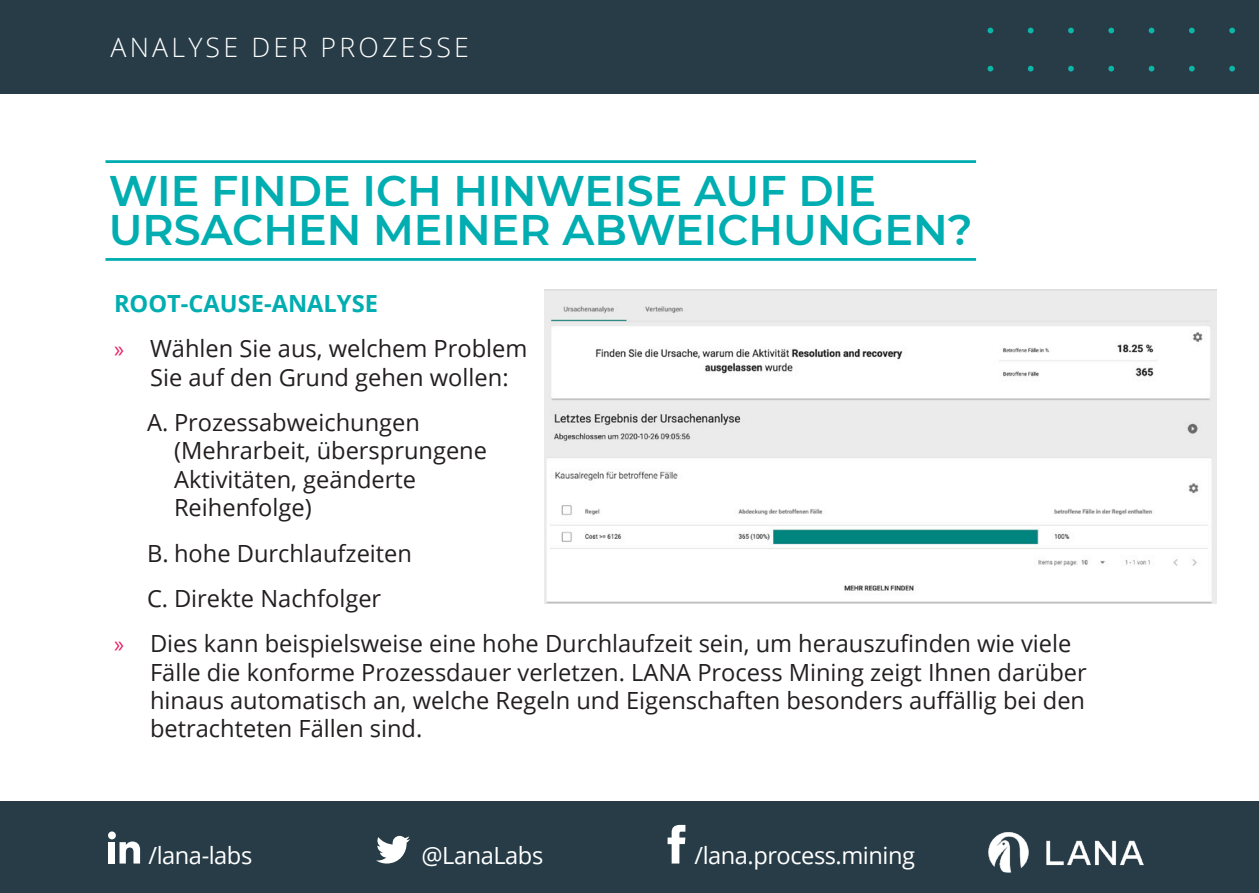
<style>
.page{position:relative;width:1259px;height:893px;background:#fff}
.page>*{position:absolute;margin:0;border:0;box-sizing:border-box;transform-origin:0 0}
.t1{font:600 42.6px/39px "Montserrat";color:#00adb0}
.t2{font:300 26.7px "Open Sans";letter-spacing:.12em;color:#fff}
.t3{font:23.7px/28.5px "Open Sans";color:#231f20}
.t4{font:23.7px "Open Sans";letter-spacing:-.02em;color:#fff}
.t5{font:700 23.7px "Open Sans";color:#00adb0}
.s1{font-family:"Myriad Pro";color:#e91e63}
</style>
<div class="page">
<div style="left:0;top:0;width:1259px;height:94px;background:#273c47"></div>
<svg style="left:1229px;top:28px;width:6px;height:5px"></svg>
<svg style="left:1189px;top:28px;width:5px;height:5px"></svg>
<svg style="left:1148px;top:28px;width:6px;height:5px"></svg>
<svg style="left:1108px;top:28px;width:6px;height:5px"></svg>
<svg style="left:1068px;top:28px;width:6px;height:5px"></svg>
<svg style="left:1027px;top:28px;width:6px;height:5px"></svg>
<svg style="left:987px;top:28px;width:6px;height:5px"></svg>
<svg style="left:1229px;top:66px;width:6px;height:6px"></svg>
<svg style="left:1189px;top:66px;width:5px;height:6px"></svg>
<svg style="left:1148px;top:66px;width:6px;height:6px"></svg>
<svg style="left:1108px;top:66px;width:6px;height:6px"></svg>
<svg style="left:1068px;top:66px;width:6px;height:6px"></svg>
<svg style="left:1027px;top:66px;width:6px;height:6px"></svg>
<svg style="left:987px;top:66px;width:6px;height:6px"></svg>
<div style="left:0;top:802px;width:1259px;height:91px;background:#273c47"></div>
<svg style="left:376px;top:836px;width:34px;height:27px"></svg>
<div style="left:109px;top:842px;width:6px;height:21px;background:#fff"></div>
<div style="left:108px;top:831px;width:8px;height:8px;background:#fff;border-radius:50%"></div>
<svg style="left:119px;top:841px;width:21px;height:22px"></svg>
<svg style="left:667px;top:825px;width:18px;height:38px"></svg>
<img style="left:988px;top:832px;width:156px;height:41px">
<hr style="left:105px;top:258px;width:871px;height:3px;background:#00adb0">
<hr style="left:105px;top:160px;width:871px;height:3px;background:#00adb0">
<img style="left:544px;top:290px;width:672px;height:313px">
<p class="t2" style="left:111px;top:29px;width:360px">ANALYSE DER PROZESSE</p>
<p class="t1" style="left:109px;top:170px;width:865px">WIE FINDE ICH HINWEISE AUF DIE<br>URSACHEN MEINER ABWEICHUNGEN?</p>
<p class="t5" style="left:114px;top:287px;width:265px">ROOT-CAUSE-ANALYSE</p>
<p class="t3" style="left:150px;top:334px;width:379px;text-indent:-36px"><span class="s1">»</span> Wählen Sie aus, welchem Problem<br>Sie auf den Grund gehen wollen:</p>
<p class="t3" style="left:174px;top:408px;width:314px;text-indent:-27px">A. Prozessabweichungen (Mehrarbeit, übersprungene<br>Aktivitäten, geänderte<br>Reihenfolge)</p>
<p class="t3" style="left:147px;top:538px;width:266px">B. hohe Durchlaufzeiten</p>
<p class="t3" style="left:147px;top:583px;width:236px">C. Direkte Nachfolger</p>
<p class="t3" style="left:150px;top:629px;width:938px;text-indent:-36px"><span class="s1">»</span> Dies kann beispielsweise eine hohe Durchlaufzeit sein, um herauszufinden wie viele Fälle die konforme Prozessdauer verletzen. LANA Process Mining zeigt Ihnen darüber hinaus automatisch an, welche Regeln und Eigenschaften besonders auffällig bei den betrachteten Fällen sind.</p>
<p class="t4" style="left:149px;top:839px;width:105px">/lana-labs</p>
<p class="t4" style="left:421px;top:839px;width:123px">@LanaLabs</p>
<p class="t4" style="left:694px;top:839px;width:222px">/lana.process.mining</p>
</div>
